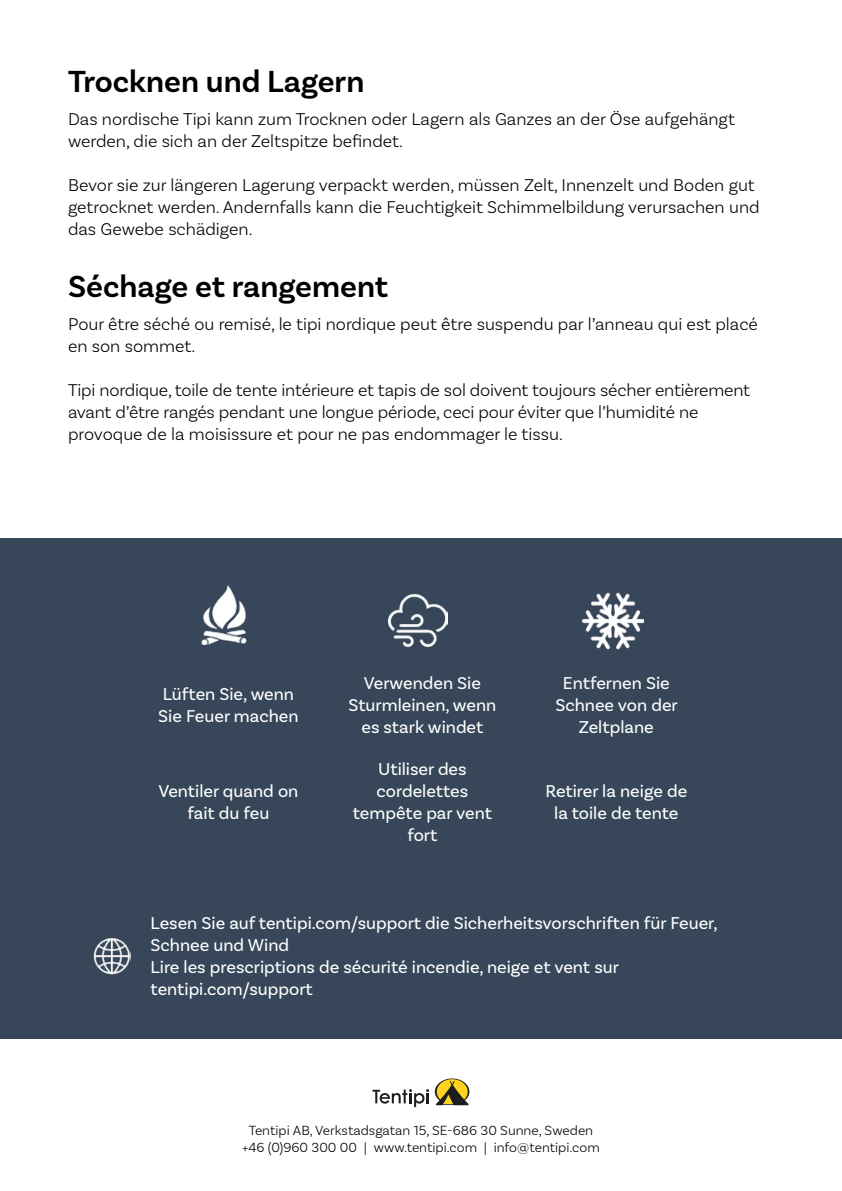
<style>
.page{position:relative;width:842px;height:1191px;background:#fff}
.page>*{position:absolute;margin:0;border:0;box-sizing:border-box;transform-origin:0 0}
.t1{font:600 32px "Basic Sans";color:#000}
.t2{font:300 18px/22px "Basic Sans";color:#000}
.t3{font:18px/22px "Basic Sans";color:#fff;text-align:center}
.t4{font:300 14px/16.8px "Basic Sans";color:#000;text-align:center}
</style>
<div class="page">
<div style="left:0;top:539px;width:842px;height:499px;background:#374759"></div>
<img style="left:201px;top:586px;width:46px;height:59px">
<img style="left:582px;top:592px;width:61px;height:58px">
<img style="left:388px;top:593px;width:60px;height:55px">
<img style="left:93px;top:938px;width:38px;height:37px">
<svg style="left:435px;top:1078px;width:34px;height:27px"></svg>
<svg style="left:373px;top:1089px;width:56px;height:18px"></svg>
<h1 class="t1" style="left:68px;top:62px;width:298px">Trocknen und Lagern</h1>
<p class="t2" style="left:68px;top:108px;width:668px">Das nordische Tipi kann zum Trocknen oder Lagern als Ganzes an der Öse aufgehängt werden, die sich an der Zeltspitze befindet.</p>
<p class="t2" style="left:68px;top:174px;width:693px">Bevor sie zur längeren Lagerung verpackt werden, müssen Zelt, Innenzelt und Boden gut getrocknet werden. Andernfalls kann die Feuchtigkeit Schimmelbildung verursachen und das Gewebe schädigen.</p>
<h1 class="t1" style="left:68px;top:266px;width:322px">Séchage et rangement</h1>
<p class="t2" style="left:68px;top:313px;width:691px">Pour être séché ou remisé, le tipi nordique peut être suspendu par l’anneau qui est placé en son sommet.</p>
<p class="t2" style="left:68px;top:379px;width:684px">Tipi nordique, toile de tente intérieure et tapis de sol doivent toujours sécher entièrement avant d’être rangés pendant une longue période, ceci pour éviter que l’humidité ne provoque de la moisissure et pour ne pas endommager le tissu.</p>
<p class="t3" style="left:158px;top:683px;width:142px;text-align:left">Lüften Sie, wenn<br>Sie Feuer machen</p>
<p class="t3" style="left:348px;top:672px;width:150px">Verwenden Sie<br>Sturmleinen, wenn es stark windet</p>
<p class="t3" style="left:555px;top:672px;width:124px">Entfernen Sie<br>Schnee von der<br>Zeltplane</p>
<p class="t3" style="left:158px;top:780px;width:141px">Ventiler quand on fait du feu</p>
<p class="t3" style="left:353px;top:758px;width:141px">Utiliser des cordelettes tempête par vent fort</p>
<p class="t3" style="left:545px;top:780px;width:143px">Retirer la neige de la toile de tente</p>
<p class="t3" style="left:151px;top:911px;width:569px;text-align:left">Lesen Sie auf tentipi.com/support die Sicherheitsvorschriften für Feuer, Schnee und Wind<br>Lire les prescriptions de sécurité incendie, neige et vent sur tentipi.com/support</p>
<p class="t4" style="left:242px;top:1121px;width:359px">Tentipi AB, Verkstadsgatan 15, SE-686 30 Sunne, Sweden +46 (0)960 300 00 | www.tentipi.com | info@tentipi.com</p>
</div>
